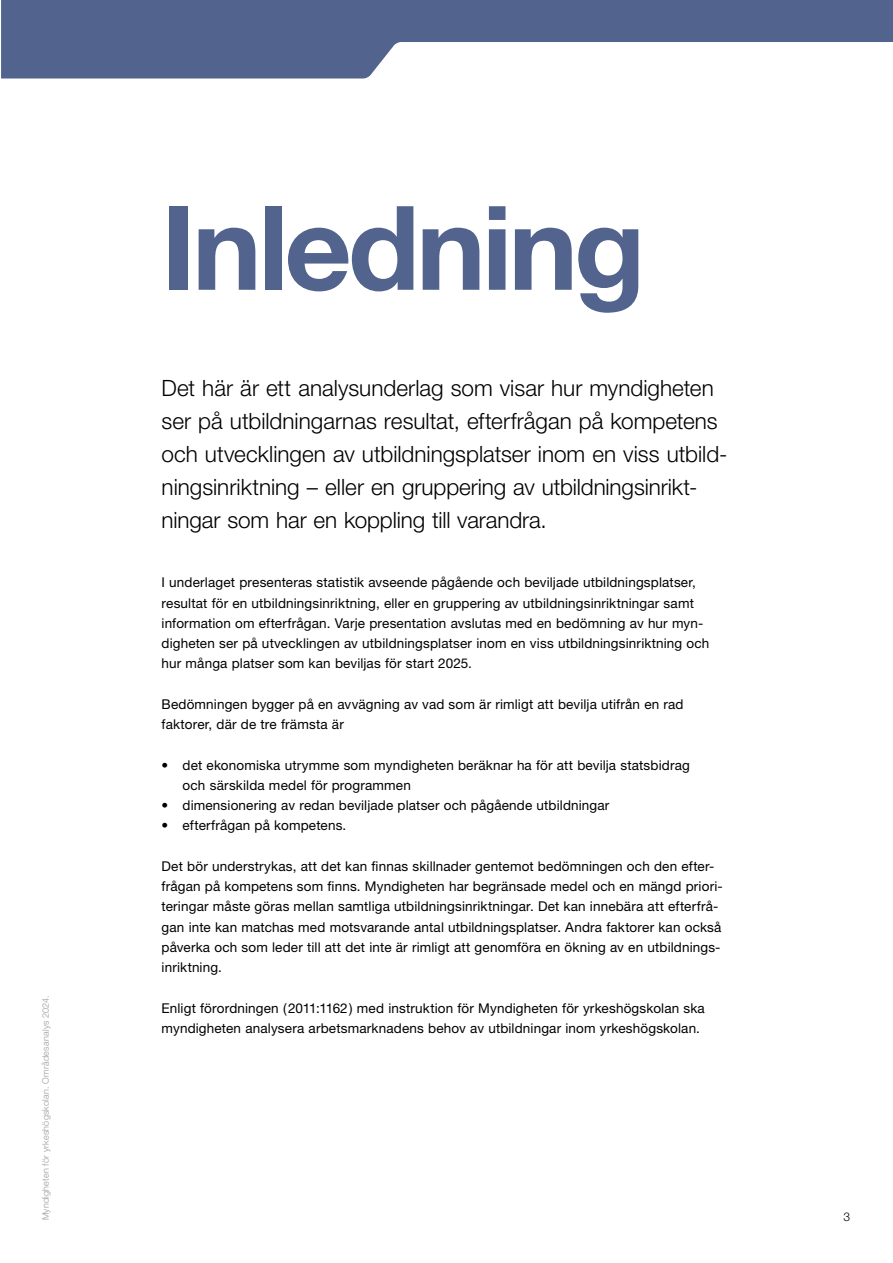
<style>
.page{position:relative;width:893px;height:1263px;background:#fff}
.page>*{position:absolute;margin:0;border:0;box-sizing:border-box;transform-origin:0 0}
.t1{font:700 117px "Helvetica Neue LT Std";letter-spacing:-.03em;color:#52648d}
.t2{font:300 22.5px/33px "Helvetica Neue LT Std";color:#000}
.t3{font:13.5px/20.2px "Helvetica Neue LT Std";letter-spacing:.01em;color:#000}
.t4{font:300 12px "Helvetica Neue LT Std";color:#000}
.t5{font:300 9px "Helvetica Neue LT Std";letter-spacing:.025em;color:#9a9998}
</style>
<div class="page">
<svg style="left:1px;top:0;width:892px;height:79px;fill:#52648d"></svg>
<p class="t5" style="left:40px;top:1220px;width:226px;rotate:-90deg">Myndigheten för yrkeshögskolan. Områdesanalys 2024.</p>
<h1 class="t1" style="left:162px;top:176px;width:485px">Inledning</h1>
<p class="t2" style="left:162px;top:371px;width:567px">Det här är ett analysunderlag som visar hur myndigheten ser på utbildningarnas resultat, efterfrågan på kompetens och utvecklingen av utbildningsplatser inom en viss utbild&shy;ningsinriktning – eller en gruppering av utbildningsinrikt&shy;ningar som har en koppling till varandra.</p>
<p class="t3" style="left:162px;top:572px;width:549px">I underlaget presenteras statistik avseende pågående och beviljade utbildningsplatser, resultat för en utbildningsinriktning, eller en gruppering av utbildningsinriktningar samt information om efterfrågan. Varje presentation avslutas med en bedömning av hur myn&shy;digheten ser på utvecklingen av utbildningsplatser inom en viss utbildningsinriktning och hur många platser som kan beviljas för start 2025.</p>
<p class="t3" style="left:162px;top:694px;width:524px">Bedömningen bygger på en avvägning av vad som är rimligt att bevilja utifrån en rad faktorer, där de tre främsta är</p>
<p class="t3" style="left:183px;top:754px;width:509px;text-indent:-21px">• det ekonomiska utrymme som myndigheten beräknar ha för att bevilja statsbidrag och särskilda medel för programmen</p>
<p class="t3" style="left:162px;top:795px;width:449px">• dimensionering av redan beviljade platser och pågående utbildningar</p>
<p class="t3" style="left:162px;top:815px;width:186px">• efterfrågan på kompetens.</p>
<p class="t3" style="left:162px;top:856px;width:563px">Det bör understrykas, att det kan finnas skillnader gentemot bedömningen och den efter&shy;frågan på kompetens som finns. Myndigheten har begränsade medel och en mängd priori&shy;teringar måste göras mellan samtliga utbildningsinriktningar. Det kan innebära att efterfrå&shy;gan inte kan matchas med motsvarande antal utbildningsplatser. Andra faktorer kan också påverka och som leder till att det inte är rimligt att genomföra en ökning av en utbildnings&shy;inriktning.</p>
<p class="t3" style="left:162px;top:997px;width:545px">Enligt förordningen (2011:1162) med instruktion för Myndigheten för yrkeshögskolan ska myndigheten analysera arbetsmarknadens behov av utbildningar inom yrkeshögskolan.</p>
<p class="t4" style="left:844px;top:1209px;width:8px">3</p>
</div>
